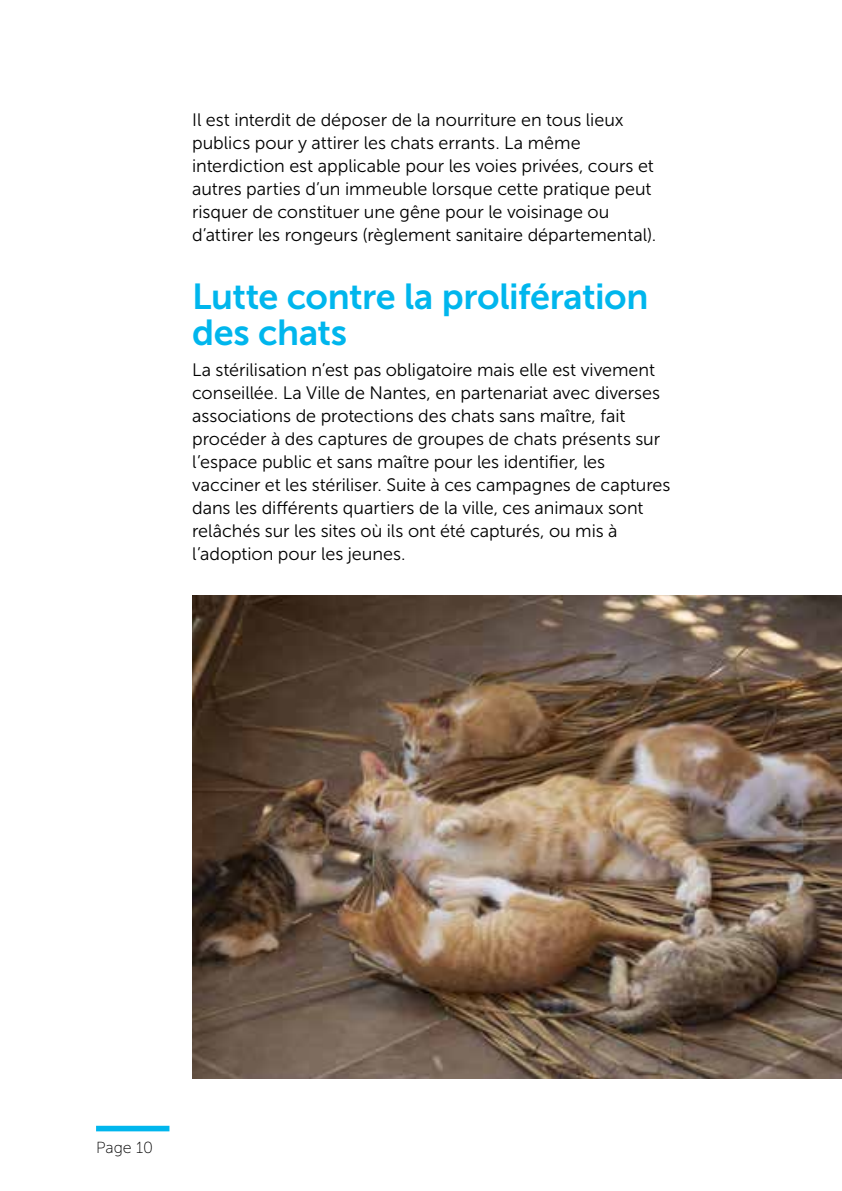
<style>
.page{position:relative;width:842px;height:1191px;background:#fff}
.page>*{position:absolute;margin:0;border:0;box-sizing:border-box;transform-origin:0 0}
.t1{font:36px/36px "Museo Sans 700";letter-spacing:-.015em;color:#00b6ed}
.t2{font:18px/23px "Museo Sans 300";letter-spacing:-.005em;color:#000}
.t3{font:16px "Museo Sans 100";color:#000}
</style>
<div class="page">
<div style="left:96px;top:1125px;width:73px;height:6px;background:#00b6ed"></div>
<img style="left:192px;top:595px;width:650px;height:483px">
<p class="t2" style="left:192px;top:108px;width:466px">Il est interdit de déposer de la nourriture en tous lieux publics pour y attirer les chats errants. La même interdiction est applicable pour les voies privées, cours et autres parties d’un immeuble lorsque cette pratique peut risquer de constituer une gêne pour le voisinage ou d’attirer les rongeurs (règlement sanitaire départemental).</p>
<h1 class="t1" style="left:192px;top:278px;width:458px">Lutte contre la prolifération des chats</h1>
<p class="t2" style="left:192px;top:358px;width:480px">La stérilisation n’est pas obligatoire mais elle est vivement conseillée. La Ville de Nantes, en partenariat avec diverses associations de protections des chats sans maître, fait procéder à des captures de groupes de chats présents sur l’espace public et sans maître pour les identifier, les vacciner et les stériliser. Suite à ces campagnes de captures dans les différents quartiers de la ville, ces animaux sont relâchés sur les sites où ils ont été capturés, ou mis à l’adoption pour les jeunes.</p>
<p class="t3" style="left:96px;top:1138px;width:59px">Page 10</p>
</div>
